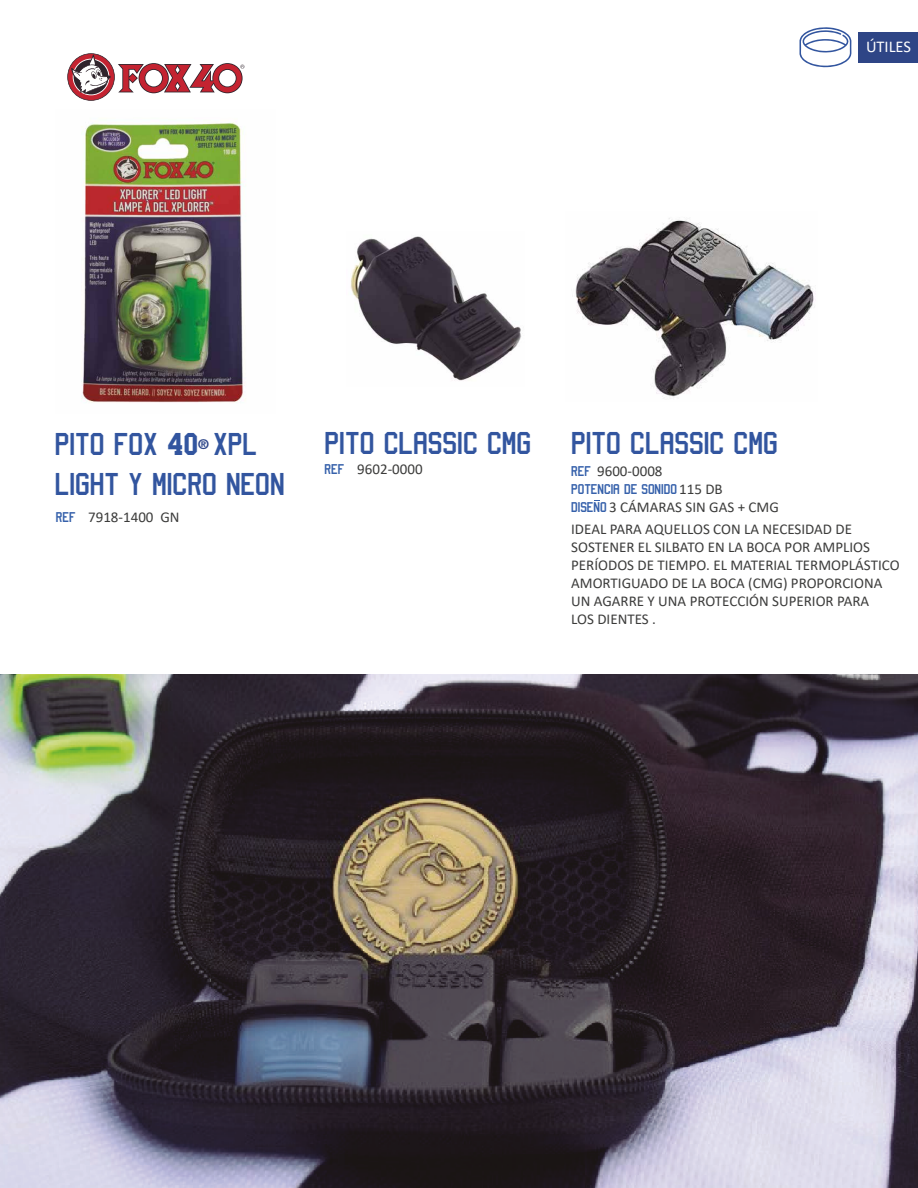
<style>
.page{position:relative;width:918px;height:1188px;background:#fff}
.page>*{position:absolute;margin:0;border:0;box-sizing:border-box;transform-origin:0 0}
.t1{font:33.45px "Sports Jersey";color:#32559f}
.t2{font:16.5px "Calibri";color:#fff}
.t3{font:15px/18px "Calibri";color:#3c3c3b}
.t4{font:15px "Sports Jersey";color:#3661ab}
.t5{font:700 13.5px "Trade Gothic LT Std";color:#2f478a}
.s1{font-family:"Sports Jersey";color:#3661ab}
.s2{font-family:"Calibri";color:#3c3c3b}
</style>
<div class="page">
<img style="left:1px;top:674px;width:917px;height:514px">
<img style="left:81px;top:122px;width:165px;height:281px">
<img style="left:350px;top:236px;width:171px;height:145px">
<svg style="left:67px;top:53px;width:177px;height:48px"></svg>
<svg style="left:800px;top:27px;width:52px;height:40px"></svg>
<div style="left:858px;top:32px;width:60px;height:30px;background:#2e4586"></div>
<img style="left:575px;top:218px;width:240px;height:181px">
<p class="t2" style="left:866px;top:35px;width:47px">ÚTILES</p>
<h1 class="t1" style="left:55px;top:433px;width:204px">PITO FOX 40 XPL</h1>
<p class="t5" style="left:198px;top:436px;width:12px">®</p>
<h1 class="t1" style="left:55px;top:473px;width:231px">LIGHT Y MICRO NEON</h1>
<p class="t3" style="left:88px;top:507px;width:93px">7918-1400 GN</p>
<p class="t4" style="left:56px;top:512px;width:25px">REF:</p>
<h1 class="t1" style="left:325px;top:432px;width:208px">PITO CLASSIC CMG</h1>
<p class="t3" style="left:325px;top:460px;width:100px"><span class="s1">REF:</span> 9602-0000</p>
<h1 class="t1" style="left:571px;top:432px;width:233px">PITO CLASSIC CMG®</h1>
<p class="t3" style="left:571px;top:461px;width:93px"><span class="s1">REF:</span> 9600-0008</p>
<p class="t4" style="left:571px;top:484px;width:153px">POTENCIA DE SONIDO <span class="s2">115 DB</span></p>
<p class="t3" style="left:571px;top:497px;width:209px"><span class="s1">DISENO:</span> 3 CÁMARAS SIN GAS + CMG</p>
<p class="t3" style="left:571px;top:519px;width:330px">IDEAL PARA AQUELLOS CON LA NECESIDAD DE SOSTENER EL SILBATO EN LA BOCA POR AMPLIOS PERÍODOS DE TIEMPO. EL MATERIAL TERMOPLÁSTICO AMORTIGUADO DE LA BOCA (CMG) PROPORCIONA UN AGARRE Y UNA PROTECCIÓN SUPERIOR PARA<br>LOS DIENTES .</p>
</div>
